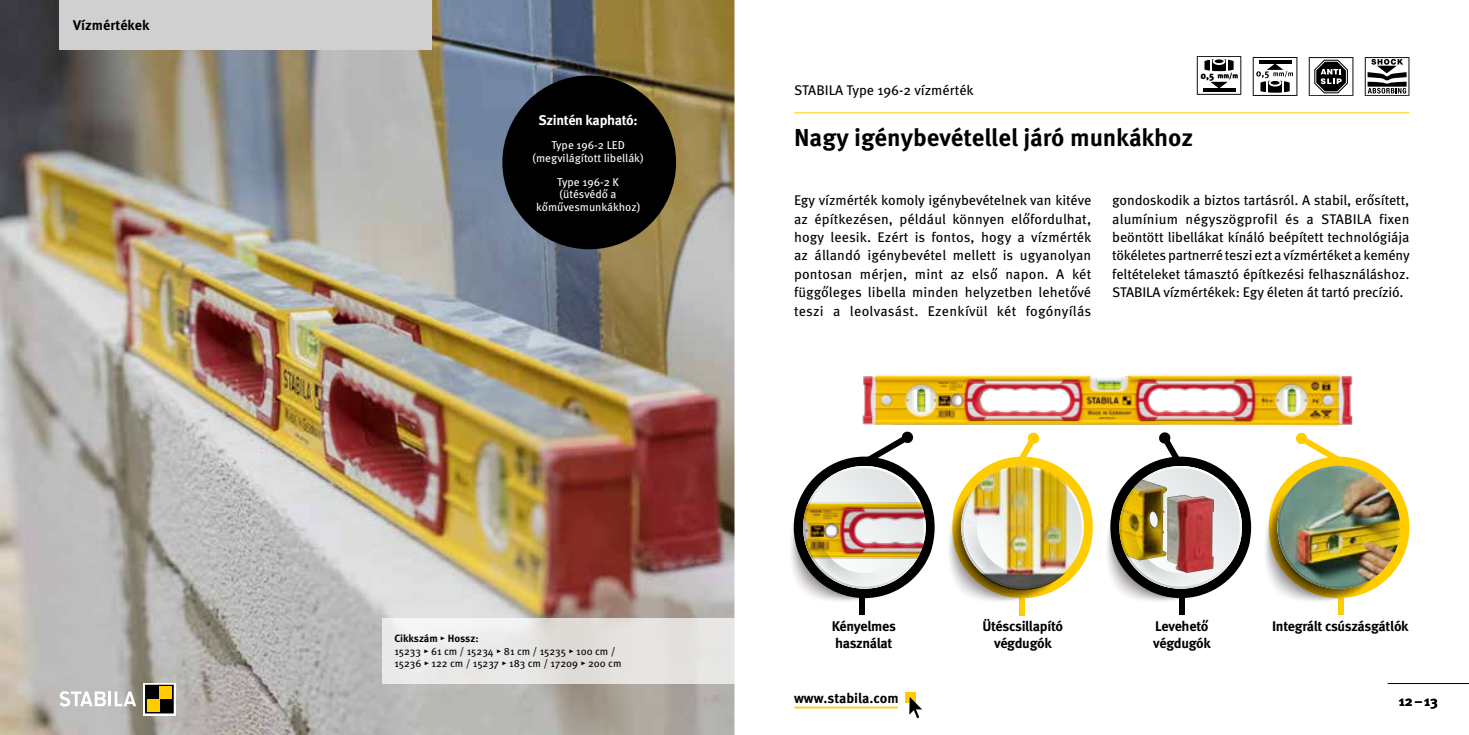
<style>
.page{position:relative;width:1469px;height:735px;background:#fff}
.page>*{position:absolute;margin:0;border:0;box-sizing:border-box;transform-origin:0 0}
.t1{font:700 24.5px "Meta Pro";color:#000}
.t2{font:14px/18.4px "Meta Pro";color:#000;text-align:justify}
.t3{font:700 14px/16.8px "Meta Pro";letter-spacing:-.02em;color:#000}
.t4{font:700 14px "Meta Pro";letter-spacing:-.025em;color:#fff}
.t5{font:700 14px "Meta Pro";color:#000}
.t6{font:11.38px/12.2px "Meta Pro";color:#fff;text-align:center}
.t7{font:10.5px/12.6px "Meta Pro";color:#000}
.t8{font:700 10.5px "Meta Pro";letter-spacing:-.01em;color:#000}
.t9{font:700 7.17px "Meta Pro";color:#000}
.s1{font-size:9.62px}
</style>
<div class="page">
<hr style="left:1387px;top:682px;width:81px;height:1px;background:#000">
<div style="left:905px;top:691px;width:10px;height:11px;background:#fc0"></div>
<svg style="left:909px;top:696px;width:13px;height:21px"></svg>
<hr style="left:794px;top:706px;width:104px;height:2px;background:#fc0">
<img style="left:0;top:0;width:734px;height:734px">
<div style="left:1018px;top:482px;width:6px;height:132px;background:#fc0"></div>
<div style="left:1178px;top:505px;width:6px;height:109px;background:#000"></div>
<div style="left:859px;top:505px;width:6px;height:109px;background:#000"></div>
<div style="left:1338px;top:505px;width:6px;height:109px;background:#fc0"></div>
<svg style="left:791px;top:431px;width:143px;height:170px"></svg>
<svg style="left:949px;top:432px;width:143px;height:173px"></svg>
<svg style="left:1107px;top:432px;width:144px;height:173px"></svg>
<svg style="left:1265px;top:432px;width:144px;height:169px"></svg>
<img style="left:862px;top:374px;width:491px;height:53px">
<hr style="left:794px;top:112px;width:615px;height:1px;background:#fc0">
<img style="left:1117px;top:479px;width:97px;height:93px">
<img style="left:965px;top:465px;width:119px;height:125px">
<img style="left:803px;top:500px;width:124px;height:60px">
<img style="left:1277px;top:465px;width:123px;height:123px;border-radius:61px">
<svg style="left:1252px;top:57px;width:45px;height:39px"></svg>
<svg style="left:1364px;top:57px;width:45px;height:39px"></svg>
<svg style="left:1308px;top:57px;width:45px;height:39px"></svg>
<div style="left:502px;top:75px;width:174px;height:174px;background:#000;border-radius:50%"></div>
<svg style="left:382px;top:617px;width:352px;height:66px;background:#e6e5e3"></svg>
<svg style="left:1196px;top:56px;width:45px;height:39px"></svg>
<div style="left:60px;top:0;width:372px;height:50px;background:#d0d0d0"></div>
<hr style="left:108px;top:691px;width:3px;height:14px;background:#fff">
<svg style="left:115px;top:691px;width:21px;height:14px"></svg>
<svg style="left:60px;top:690px;width:46px;height:16px"></svg>
<svg style="left:143px;top:682px;width:33px;height:33px"></svg>
<svg style="left:145px;top:684px;width:29px;height:29px"></svg>
<div style="left:159px;top:686px;width:13px;height:12px;background:#fc0"></div>
<div style="left:147px;top:698px;width:12px;height:13px;background:#fc0"></div>
<p class="t5" style="left:73px;top:15px;width:78px">Vízmértékek</p>
<p class="t4" style="left:538px;top:109px;width:101px">Szintén kapható:</p>
<p class="t6" style="left:532px;top:138px;width:112px">Type 196-2 LED (megvilágított libellák)</p>
<p class="t6" style="left:536px;top:175px;width:106px">Type 196-2 K (ütésvédő a kőművesmunkákhoz)</p>
<p class="t8" style="left:394px;top:629px;width:86px">Cikkszám ▸ Hossz:</p>
<p class="t7" style="left:394px;top:643px;width:229px">15233 ▸ 61 cm / 15234 ▸ 81 cm / 15235 ▸ 100 cm /<br>15236 ▸ 122 cm / 15237 ▸ 183 cm / 17209 ▸ 200 cm</p>
<p class="t2" style="left:794px;top:80px;width:181px">STABILA Type 196-2 vízmérték</p>
<p class="t9" style="left:1200px;top:70px;width:39px"><span class="s1">0,5</span> mm/m</p>
<h1 class="t1" style="left:794px;top:118px;width:400px">Nagy igénybevétellel járó munkákhoz</h1>
<p class="t2" style="left:794px;top:190px;width:299px">Egy vízmérték komoly igénybevételnek van kitéve az építkezésen, például könnyen előfordulhat, hogy leesik. Ezért is fontos, hogy a vízmérték az állandó igénybevétel mellett is ugyanolyan pontosan mérjen, mint az első napon. A két függőleges libella minden helyzetben lehetővé teszi a leolvasást. Ezenkívül két fogónyílás</p>
<p class="t2" style="left:1112px;top:190px;width:299px">gondoskodik a biztos tartásról. A stabil, erősített, alumínium négyszögprofil és a STABILA fixen beöntött libellákat kínáló beépített technológiája tökéletes partnerré teszi ezt a vízmértéket a kemény feltételeket támasztó építkezési felhasználáshoz.<br>STABILA vízmértékek: Egy életen át tartó precízió.</p>
<p class="t3" style="left:831px;top:617px;width:66px">Kényelmes használat</p>
<p class="t3" style="left:982px;top:617px;width:82px;text-align:center">Ütéscsillapító végdugók</p>
<p class="t3" style="left:1153px;top:617px;width:59px">Levehető végdugók</p>
<p class="t3" style="left:1271px;top:617px;width:138px">Integrált csúszásgátlók</p>
<p class="t3" style="left:794px;top:688px;width:106px">www.stabila.com</p>
<p class="t3" style="left:1398px;top:691px;width:41px">12–13</p>
</div>
